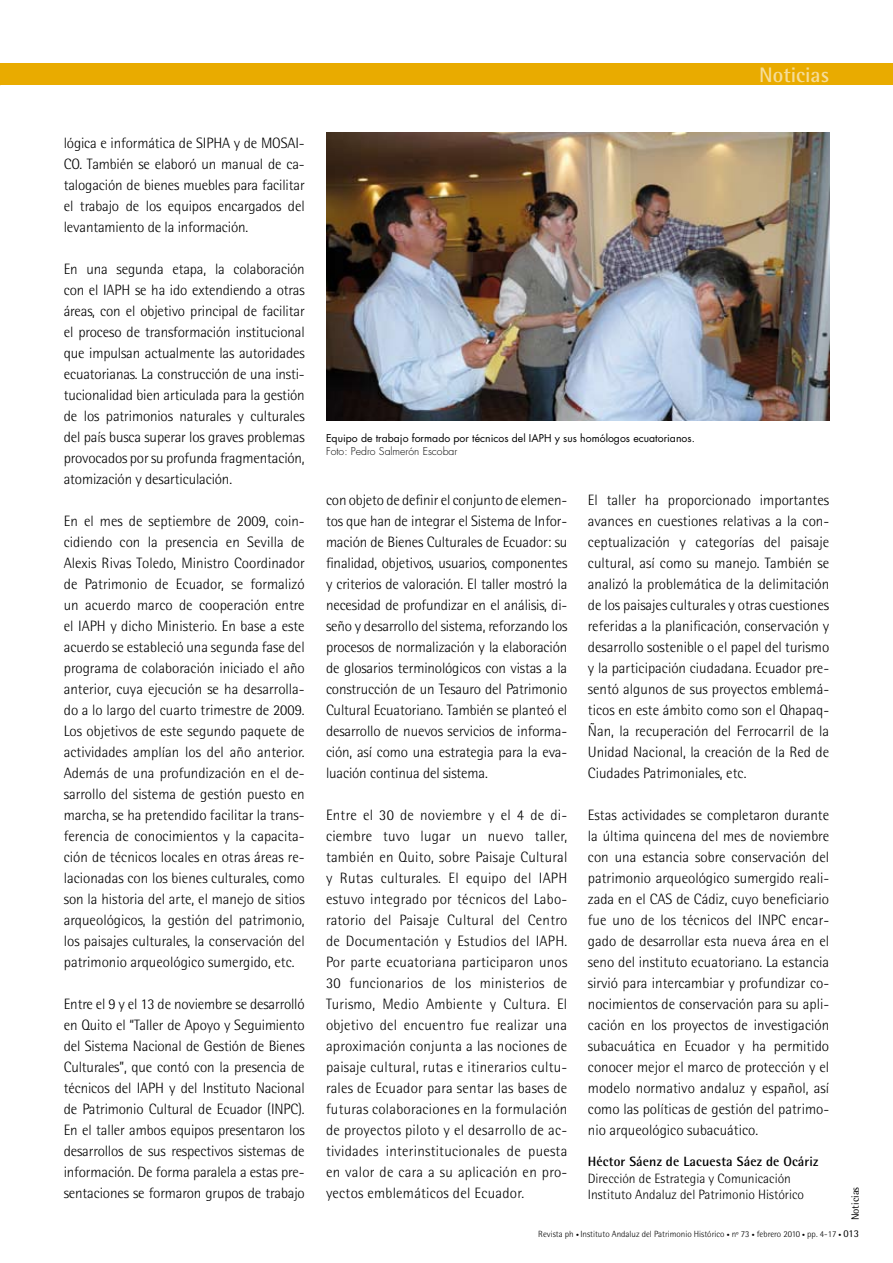
<style>
.page{position:relative;width:893px;height:1263px;background:#fff}
.page>*{position:absolute;margin:0;border:0;box-sizing:border-box;transform-origin:0 0}
.t1{font:700 21px "Rotis Semi Sans";color:#f6dd99}
.t2{font:300 15px/21px "Rotis Semi Sans";letter-spacing:-.01em;color:#000;text-align:justify}
.t3{font:300 13.5px/16.5px "Rotis Semi Sans";color:#000}
.t4{font:700 13.5px "Rotis Semi Sans";letter-spacing:.01em;color:#000}
.t5{font:10.5px "Futura";color:#000}
.t6{font:300 10.5px "Futura";color:#000}
.t7{font:10.5px "Rotis Semi Sans";color:#000}
.t8{font:300 9px "Rotis Semi Sans";color:#000}
.s1{font-size:6px}
.s2{font-weight:400;font-size:10.5px}
</style>
<div class="page">
<div style="left:0;top:64px;width:893px;height:21px;background:#e9ab00"></div>
<img style="left:326px;top:133px;width:503px;height:288px">
<h1 class="t1" style="left:759px;top:62px;width:72px">Noticias</h1>
<p class="t2" style="left:64px;top:132px;width:242px">lógica e informática de SIPHA y de MOSAI-CO. También se elaboró un manual de ca&shy;talogación de bienes muebles para facilitar el trabajo de los equipos encargados del levantamiento de la información.</p>
<p class="t2" style="left:64px;top:258px;width:242px">En una segunda etapa, la colaboración con el IAPH se ha ido extendiendo a otras áreas, con el objetivo principal de facilitar el proceso de transformación institucional que impulsan actualmente las autoridades ecuatorianas. La construcción de una insti&shy;tucionalidad bien articulada para la gestión de los patrimonios naturales y culturales del país busca superar los graves problemas provocados por su profunda fragmentación, atomización y desarticulación.</p>
<p class="t2" style="left:64px;top:510px;width:242px">En el mes de septiembre de 2009, coin&shy;cidiendo con la presencia en Sevilla de Alexis Rivas Toledo, Ministro Coordinador de Patrimonio de Ecuador, se formalizó un acuerdo marco de cooperación entre el IAPH y dicho Ministerio. En base a este acuerdo se estableció una segunda fase del programa de colaboración iniciado el año anterior, cuya ejecución se ha desarrolla&shy;do a lo largo del cuarto trimestre de 2009.<br>Los objetivos de este segundo paquete de actividades amplían los del año anterior.<br>Además de una profundización en el de&shy;sarrollo del sistema de gestión puesto en marcha, se ha pretendido facilitar la trans&shy;ferencia de conocimientos y la capacita&shy;ción de técnicos locales en otras áreas re&shy;lacionadas con los bienes culturales, como son la historia del arte, el manejo de sitios arqueológicos, la gestión del patrimonio, los paisajes culturales, la conservación del patrimonio arqueológico sumergido, etc.</p>
<p class="t2" style="left:64px;top:993px;width:242px">Entre el 9 y el 13 de noviembre se desarrolló en Quito el “Taller de Apoyo y Seguimiento del Sistema Nacional de Gestión de Bienes Culturales”, que contó con la presencia de técnicos del IAPH y del Instituto Nacional de Patrimonio Cultural de Ecuador (INPC).<br>En el taller ambos equipos presentaron los desarrollos de sus respectivos sistemas de información. De forma paralela a estas pre&shy;sentaciones se formaron grupos de trabajo</p>
<p class="t5" style="left:326px;top:431px;width:370px">Equipo de trabajo formado por técnicos del IAPH y sus homólogos ecuatorianos.</p>
<p class="t6" style="left:326px;top:445px;width:133px">Foto: Pedro Salmerón Escobar</p>
<p class="t2" style="left:326px;top:489px;width:243px">con objeto de definir el conjunto de elemen&shy;tos que han de integrar el Sistema de Infor&shy;mación de Bienes Culturales de Ecuador: su finalidad, objetivos, usuarios, componentes y criterios de valoración. El taller mostró la necesidad de profundizar en el análisis, di&shy;seño y desarrollo del sistema, reforzando los procesos de normalización y la elaboración de glosarios terminológicos con vistas a la construcción de un Tesauro del Patrimonio Cultural Ecuatoriano. También se planteó el desarrollo de nuevos servicios de informa&shy;ción, así como una estrategia para la eva&shy;luación continua del sistema.</p>
<p class="t2" style="left:326px;top:804px;width:243px">Entre el 30 de noviembre y el 4 de di&shy;ciembre tuvo lugar un nuevo taller, también en Quito, sobre Paisaje Cultural y Rutas culturales. El equipo del IAPH estuvo integrado por técnicos del Labo&shy;ratorio del Paisaje Cultural del Centro de Documentación y Estudios del IAPH.<br>Por parte ecuatoriana participaron unos 30 funcionarios de los ministerios de Turismo, Medio Ambiente y Cultura. El objetivo del encuentro fue realizar una aproximación conjunta a las nociones de paisaje cultural, rutas e itinerarios cultu&shy;rales de Ecuador para sentar las bases de futuras colaboraciones en la formulación de proyectos piloto y el desarrollo de ac&shy;tividades interinstitucionales de puesta en valor de cara a su aplicación en pro&shy;yectos emblemáticos del Ecuador.</p>
<p class="t2" style="left:588px;top:489px;width:243px">El taller ha proporcionado importantes avances en cuestiones relativas a la con&shy;ceptualización y categorías del paisaje cultural, así como su manejo. También se analizó la problemática de la delimitación de los paisajes culturales y otras cuestiones referidas a la planificación, conservación y desarrollo sostenible o el papel del turismo y la participación ciudadana. Ecuador pre&shy;sentó algunos de sus proyectos emblemá&shy;ticos en este ámbito como son el Qhapaq-Ñan, la recuperación del Ferrocarril de la Unidad Nacional, la creación de la Red de Ciudades Patrimoniales, etc.</p>
<p class="t2" style="left:588px;top:804px;width:243px">Estas actividades se completaron durante la última quincena del mes de noviembre con una estancia sobre conservación del patrimonio arqueológico sumergido reali&shy;zada en el CAS de Cádiz, cuyo beneficiario fue uno de los técnicos del INPC encar&shy;gado de desarrollar esta nueva área en el seno del instituto ecuatoriano. La estancia sirvió para intercambiar y profundizar co&shy;nocimientos de conservación para su apli&shy;cación en los proyectos de investigación subacuática en Ecuador y ha permitido conocer mejor el marco de protección y el modelo normativo andaluz y español, así como las políticas de gestión del patrimo&shy;nio arqueológico subacuático.</p>
<p class="t4" style="left:588px;top:1153px;width:232px">Héctor Sáenz de Lacuesta Sáez de Ocáriz</p>
<p class="t3" style="left:588px;top:1170px;width:218px">Dirección de Estrategia y Comunicación<br>Instituto Andaluz del Patrimonio Histórico</p>
<p class="t7" style="left:849px;top:1220px;width:35px;rotate:-90deg">Noticias</p>
<p class="t8" style="left:538px;top:1229px;width:322px">Revista ph <span class="s1">•</span> Instituto Andaluz del Patrimonio Histórico <span class="s1">•</span> nº 73 <span class="s1">•</span> febrero 2010 <span class="s1">•</span> pp. 4-17 <span class="s1">•</span> <span class="s2">013</span></p>
</div>
